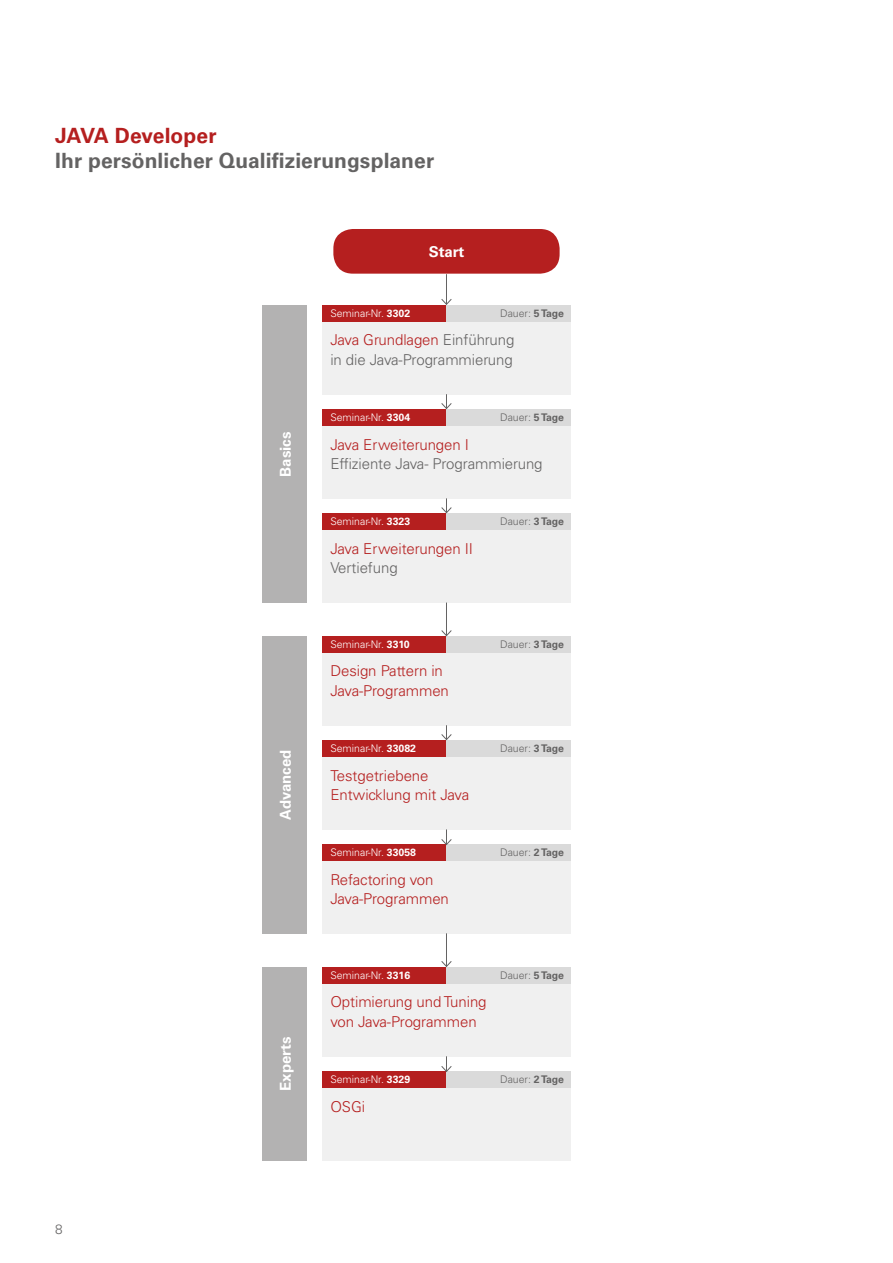
<style>
.page{position:relative;width:893px;height:1263px;background:#fff}
.page>*{position:absolute;margin:0;border:0;box-sizing:border-box;transform-origin:0 0}
.t1{font:700 21px "Univers LT Std";letter-spacing:.005em;color:#646363}
.t2{font:700 21px "Univers LT Std";color:#b51f1f}
.t3{font:300 15px/19.5px "Univers LT Std";letter-spacing:-.005em;color:#b51f1f}
.t4{font:300 15px/19.5px "Univers LT Std";letter-spacing:-.005em;color:#646363}
.t5{font:700 15px "Univers LT Std";color:#fff}
.t6{font:300 13.5px "Univers LT Std";color:#646363}
.t7{font:300 10.5px "Univers LT Std";color:#fff}
.t8{font:300 10.5px "Univers LT Std";color:#646363}
.s1{font-weight:700}
.s2{color:#b51f1f}
</style>
<div class="page">
<div style="left:263px;top:305px;width:44px;height:298px;background:#b3b2b2"></div>
<div style="left:263px;top:636px;width:44px;height:298px;background:#b3b2b2"></div>
<div style="left:263px;top:967px;width:44px;height:193px;background:#b3b2b2"></div>
<div style="left:322px;top:305px;width:249px;height:89px;background:#f0f0f0"></div>
<div style="left:322px;top:305px;width:124px;height:16px;background:#b51f1f"></div>
<div style="left:446px;top:305px;width:125px;height:16px;background:#dadada"></div>
<div style="left:322px;top:409px;width:249px;height:89px;background:#f0f0f0"></div>
<div style="left:322px;top:409px;width:124px;height:16px;background:#b51f1f"></div>
<div style="left:446px;top:409px;width:125px;height:16px;background:#dadada"></div>
<div style="left:322px;top:513px;width:249px;height:90px;background:#f0f0f0"></div>
<div style="left:322px;top:513px;width:124px;height:17px;background:#b51f1f"></div>
<div style="left:446px;top:513px;width:125px;height:17px;background:#dadada"></div>
<div style="left:333px;top:229px;width:227px;height:45px;background:#b51f1f;border-radius:19px"></div>
<hr style="left:446px;top:274px;width:1px;height:30px;background:#646363">
<svg style="left:441px;top:299px;width:11px;height:6px"></svg>
<div style="left:322px;top:636px;width:249px;height:89px;background:#f0f0f0"></div>
<div style="left:322px;top:636px;width:124px;height:16px;background:#b51f1f"></div>
<div style="left:446px;top:636px;width:125px;height:16px;background:#dadada"></div>
<div style="left:322px;top:740px;width:249px;height:89px;background:#f0f0f0"></div>
<div style="left:322px;top:740px;width:124px;height:16px;background:#b51f1f"></div>
<div style="left:446px;top:740px;width:125px;height:16px;background:#dadada"></div>
<div style="left:322px;top:844px;width:249px;height:90px;background:#f0f0f0"></div>
<div style="left:322px;top:844px;width:124px;height:17px;background:#b51f1f"></div>
<div style="left:446px;top:844px;width:125px;height:17px;background:#dadada"></div>
<div style="left:322px;top:967px;width:249px;height:89px;background:#f0f0f0"></div>
<div style="left:322px;top:967px;width:124px;height:16px;background:#b51f1f"></div>
<div style="left:446px;top:967px;width:125px;height:16px;background:#dadada"></div>
<div style="left:322px;top:1071px;width:249px;height:89px;background:#f0f0f0"></div>
<div style="left:322px;top:1071px;width:124px;height:16px;background:#b51f1f"></div>
<div style="left:446px;top:1071px;width:125px;height:16px;background:#dadada"></div>
<svg style="left:441px;top:394px;width:11px;height:15px"></svg>
<svg style="left:441px;top:498px;width:11px;height:16px"></svg>
<svg style="left:441px;top:725px;width:11px;height:16px"></svg>
<svg style="left:441px;top:829px;width:11px;height:16px"></svg>
<svg style="left:441px;top:1056px;width:11px;height:16px"></svg>
<hr style="left:446px;top:933px;width:1px;height:33px;background:#646363">
<svg style="left:441px;top:961px;width:11px;height:6px"></svg>
<hr style="left:446px;top:603px;width:1px;height:33px;background:#646363">
<svg style="left:441px;top:630px;width:11px;height:7px"></svg>
<h1 class="t2" style="left:55px;top:123px;width:163px">JAVA Developer</h1>
<h1 class="t1" style="left:55px;top:149px;width:380px">Ihr persönlicher Qualifizierungsplaner</h1>
<p class="t5" style="left:429px;top:243px;width:37px">Start</p>
<p class="t6" style="left:55px;top:1221px;width:9px">8</p>
<p class="t5" style="left:277px;top:476px;width:47px;rotate:-90deg">Basics</p>
<p class="t5" style="left:277px;top:820px;width:71px;rotate:-90deg">Advanced</p>
<p class="t5" style="left:277px;top:1091px;width:55px;rotate:-90deg">Experts</p>
<p class="t7" style="left:330px;top:306px;width:81px">Seminar-Nr. <span class="s1">3302</span></p>
<p class="t8" style="left:500px;top:306px;width:65px">Dauer: <span class="s1">5 Tage</span></p>
<p class="t4" style="left:330px;top:330px;width:186px"><span class="s2">Java Grundlagen</span> Einführung in die Java-Programmierung</p>
<p class="t7" style="left:330px;top:411px;width:81px">Seminar-Nr. <span class="s1">3304</span></p>
<p class="t8" style="left:500px;top:411px;width:65px">Dauer: <span class="s1">5 Tage</span></p>
<p class="t3" style="left:330px;top:434px;width:140px">Java Erweiterungen I</p>
<p class="t4" style="left:330px;top:454px;width:214px">Effiziente Java- Programmierung</p>
<p class="t7" style="left:330px;top:515px;width:81px">Seminar-Nr. <span class="s1">3323</span></p>
<p class="t8" style="left:500px;top:515px;width:65px">Dauer: <span class="s1">3 Tage</span></p>
<p class="t3" style="left:330px;top:539px;width:144px">Java Erweiterungen II</p>
<p class="t4" style="left:330px;top:558px;width:69px">Vertiefung</p>
<p class="t7" style="left:330px;top:637px;width:81px">Seminar-Nr. <span class="s1">3310</span></p>
<p class="t8" style="left:500px;top:637px;width:65px">Dauer: <span class="s1">3 Tage</span></p>
<p class="t3" style="left:330px;top:661px;width:120px">Design Pattern in<br>Java-Programmen</p>
<p class="t7" style="left:330px;top:742px;width:87px">Seminar-Nr. <span class="s1">33082</span></p>
<p class="t8" style="left:500px;top:742px;width:65px">Dauer: <span class="s1">3 Tage</span></p>
<p class="t3" style="left:330px;top:765px;width:140px">Testgetriebene<br>Entwicklung mit Java</p>
<p class="t7" style="left:330px;top:846px;width:87px">Seminar-Nr. <span class="s1">33058</span></p>
<p class="t8" style="left:500px;top:846px;width:65px">Dauer: <span class="s1">2 Tage</span></p>
<p class="t3" style="left:330px;top:870px;width:120px">Refactoring von<br>Java-Programmen</p>
<p class="t7" style="left:330px;top:968px;width:81px">Seminar-Nr. <span class="s1">3316</span></p>
<p class="t8" style="left:500px;top:968px;width:65px">Dauer: <span class="s1">5 Tage</span></p>
<p class="t3" style="left:330px;top:992px;width:158px">Optimierung und Tuning von Java-Programmen</p>
<p class="t7" style="left:330px;top:1073px;width:81px">Seminar-Nr. <span class="s1">3329</span></p>
<p class="t8" style="left:500px;top:1073px;width:65px">Dauer: <span class="s1">2 Tage</span></p>
<p class="t3" style="left:330px;top:1096px;width:36px">OSGi</p>
</div>
